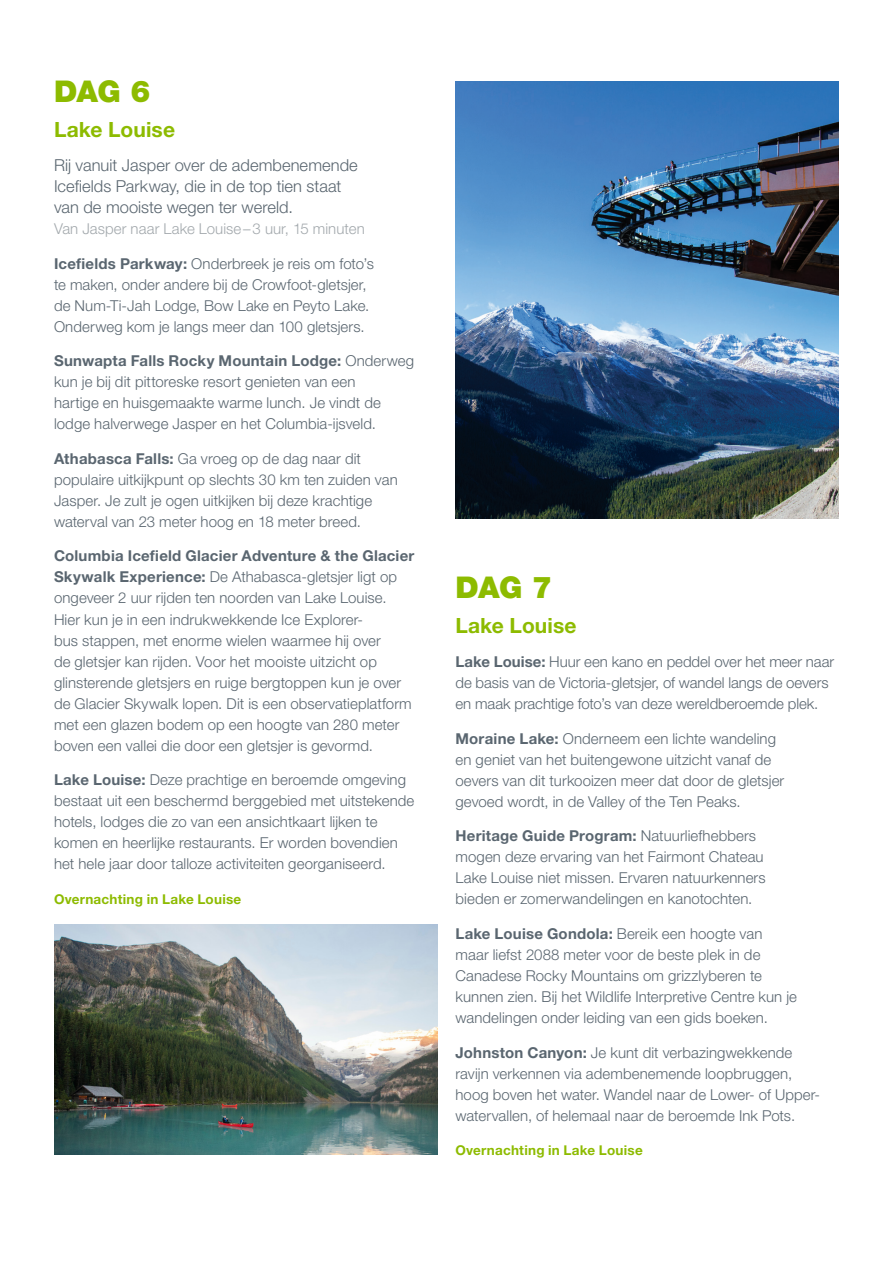
<style>
.page{position:relative;width:893px;height:1263px;background:#fff}
.page>*{position:absolute;margin:0;border:0;box-sizing:border-box;transform-origin:0 0}
.Body{font:900 30px "Helvetica Neue LT Std";letter-spacing:-.025em;color:#8dbb00}
.Body-2{font:700 21px "Helvetica Neue LT Std";letter-spacing:.005em;color:#8dbb00}
.Intro_Para{font:300 16.5px/21px "Helvetica Neue LT Std";letter-spacing:.005em;color:#5a6670}
.Body-3{font:300 15px/21px "Helvetica Neue LT Std";letter-spacing:.005em;color:#5a6670}
.Intro_Travel_Time{font:300 15px "Helvetica Neue LT Std";letter-spacing:.005em;color:#a3a9ad}
.Body-4{font:700 13.5px "Helvetica Neue LT Std";letter-spacing:.02em;color:#8dbb00}
.s1{font-weight:700}
</style>
<div class="page">
<img style="left:455px;top:81px;width:384px;height:437px">
<img style="left:54px;top:925px;width:383px;height:230px">
<p class="Body" style="left:54px;top:74px;width:98px">DAG 6</p>
<p class="Body-2" style="left:54px;top:116px;width:123px">Lake Louise</p>
<p class="Intro_Para" style="left:54px;top:155px;width:305px">Rij vanuit Jasper over de adembenemende<br>Icefields Parkway, die in de top tien staat van de mooiste wegen ter wereld.</p>
<p class="Intro_Travel_Time" style="left:54px;top:220px;width:312px">Van Jasper naar Lake Louise–3 uur, 15 minuten</p>
<p class="Body-3" style="left:54px;top:253px;width:322px"><span class="s1">Icefields Parkway:</span> Onderbreek je reis om foto’s te maken, onder andere bij de Crowfoot-gletsjer, de Num-Ti-Jah Lodge, Bow Lake en Peyto Lake.<br>Onderweg kom je langs meer dan 100 gletsjers.</p>
<p class="Body-3" style="left:54px;top:350px;width:362px"><span class="s1">Sunwapta Falls Rocky Mountain Lodge:</span> Onderweg kun je bij dit pittoreske resort genieten van een<br>hartige en huisgemaakte warme lunch. Je vindt de lodge halverwege Jasper en het Columbia-ijsveld.</p>
<p class="Body-3" style="left:54px;top:448px;width:345px"><span class="s1">Athabasca Falls:</span> Ga vroeg op de dag naar dit populaire uitkijkpunt op slechts 30 km ten zuiden van Jasper. Je zult je ogen uitkijken bij deze krachtige waterval van 23 meter hoog en 18 meter breed.</p>
<p class="Body-3" style="left:54px;top:545px;width:362px"><span class="s1">Columbia Icefield Glacier Adventure &amp; the Glacier Skywalk Experience:</span> De Athabasca-gletsjer ligt op ongeveer 2 uur rijden ten noorden van Lake Louise.<br>Hier kun je in een indrukwekkende Ice Explorer-<br>bus stappen, met enorme wielen waarmee hij over<br>de gletsjer kan rijden. Voor het mooiste uitzicht op glinsterende gletsjers en ruige bergtoppen kun je over de Glacier Skywalk lopen. Dit is een observatieplatform met een glazen bodem op een hoogte van 280 meter boven een vallei die door een gletsjer is gevormd.</p>
<p class="Body-3" style="left:54px;top:769px;width:362px"><span class="s1">Lake Louise:</span> Deze prachtige en beroemde omgeving bestaat uit een beschermd berggebied met uitstekende hotels, lodges die zo van een ansichtkaart lijken te komen en heerlijke restaurants. Er worden bovendien het hele jaar door talloze activiteiten georganiseerd.</p>
<p class="Body-4" style="left:54px;top:890px;width:189px">Overnachting in Lake Louise</p>
<p class="Body" style="left:455px;top:570px;width:98px">DAG 7</p>
<p class="Body-2" style="left:455px;top:612px;width:123px">Lake Louise</p>
<p class="Body-3" style="left:455px;top:651px;width:380px"><span class="s1">Lake Louise:</span> Huur een kano en peddel over het meer naar de basis van de Victoria-gletsjer, of wandel langs de oevers en maak prachtige foto’s van deze wereldberoemde plek.</p>
<p class="Body-3" style="left:455px;top:728px;width:330px"><span class="s1">Moraine Lake:</span> Onderneem een lichte wandeling en geniet van het buitengewone uitzicht vanaf de oevers van dit turkooizen meer dat door de gletsjer gevoed wordt, in de Valley of the Ten Peaks.</p>
<p class="Body-3" style="left:455px;top:825px;width:312px"><span class="s1">Heritage Guide Program:</span> Natuurliefhebbers mogen deze ervaring van het Fairmont Chateau Lake Louise niet missen. Ervaren natuurkenners bieden er zomerwandelingen en kanotochten.</p>
<p class="Body-3" style="left:455px;top:923px;width:343px"><span class="s1">Lake Louise Gondola:</span> Bereik een hoogte van maar liefst 2088 meter voor de beste plek in de Canadese Rocky Mountains om grizzlyberen te kunnen zien. Bij het Wildlife Interpretive Centre kun je wandelingen onder leiding van een gids boeken.</p>
<p class="Body-3" style="left:455px;top:1041px;width:366px"><span class="s1">Johnston Canyon:</span> Je kunt dit verbazingwekkende ravijn verkennen via adembenemende loopbruggen, hoog boven het water. Wandel naar de Lower- of Upper&shy;watervallen, of helemaal naar de beroemde Ink Pots.</p>
<p class="Body-4" style="left:455px;top:1142px;width:189px">Overnachting in Lake Louise</p>
</div>
